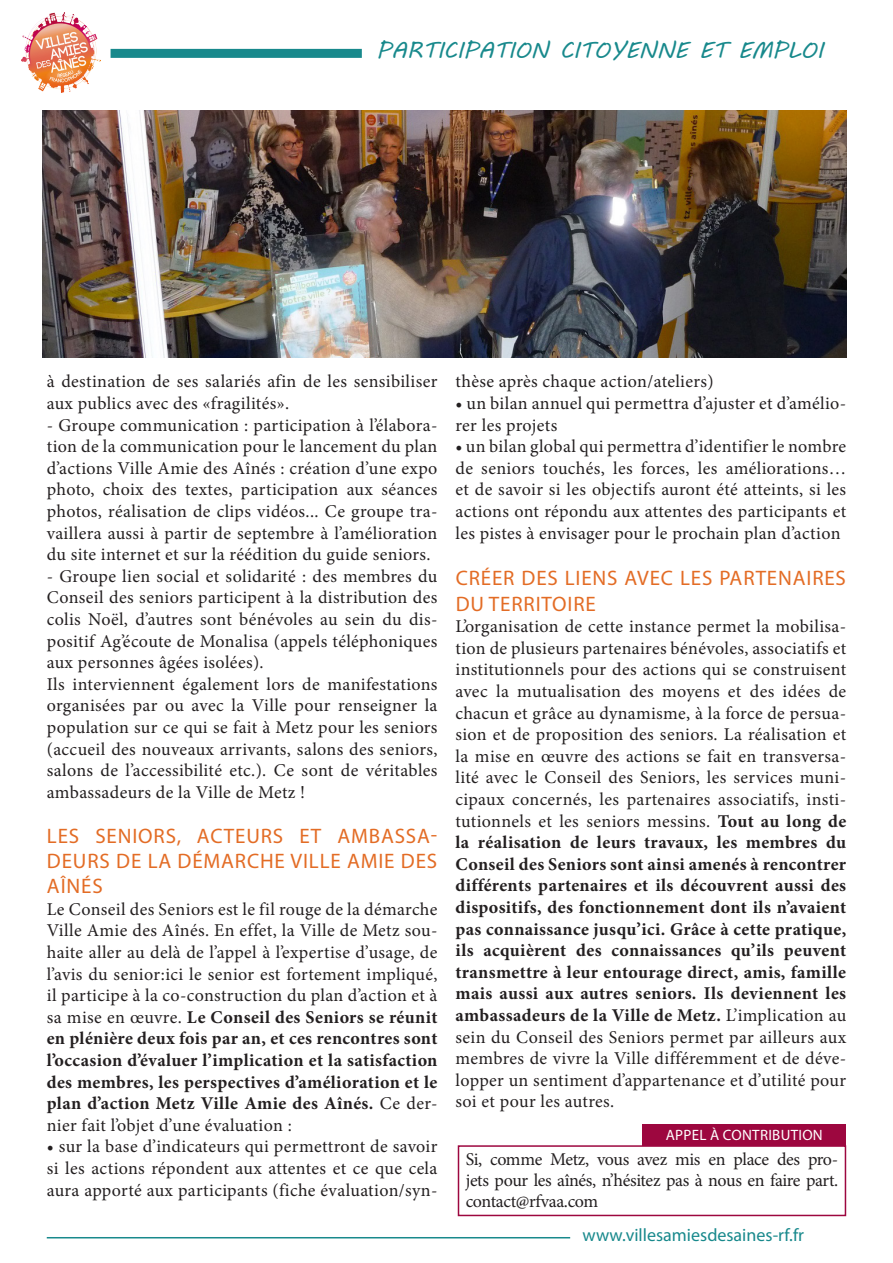
<style>
.page{position:relative;width:893px;height:1263px;background:#fff}
.page>*{position:absolute;margin:0;border:0;box-sizing:border-box;transform-origin:0 0}
.t1{font:22.5px "MV Boli";color:#18898c}
.t2{font:21px/25.2px "Myriad Pro";letter-spacing:.04em;color:#e36c25;text-align:justify}
.t3{font:18px/21.6px "Minion Pro";letter-spacing:.02em;color:#231f20;text-align:justify}
.t4{font:18px "Myriad Pro";color:#18898c}
.t5{font:15px "Myriad Pro";letter-spacing:.02em;color:#fff}
.s1{font-weight:700}
</style>
<div class="page">
<hr style="left:47px;top:1237px;width:523px;height:1px;background:#18898c">
<div style="left:111px;top:49px;width:251px;height:9px;background:#18898c"></div>
<img style="left:21px;top:13px;width:80px;height:80px">
<div style="left:458px;top:1145px;width:388px;height:71px;border:2px solid #9d073f"></div>
<div style="left:642px;top:1124px;width:204px;height:21px;background:#9d073f"></div>
<img style="left:43px;top:111px;width:803px;height:246px">
<p class="t1" style="left:377px;top:35px;width:448px">PARTICIPATION CITOYENNE ET EMPLOI</p>
<p class="t3" style="left:47px;top:371px;width:392px">à destination de ses salariés afin de les sensibiliser aux publics avec des «fragilités».</p>
<p class="t3" style="left:47px;top:414px;width:392px">- Groupe communication : participation à l’élabora&shy;tion de la communication pour le lancement du plan d’actions Ville Amie des Aînés : création d’une expo photo, choix des textes, participation aux séances photos, réalisation de clips vidéos... Ce groupe tra&shy;vaillera aussi à partir de septembre à l’amélioration du site internet et sur la réédition du guide seniors.</p>
<p class="t3" style="left:47px;top:565px;width:392px">- Groupe lien social et solidarité : des membres du Conseil des seniors participent à la distribution des colis Noël, d’autres sont bénévoles au sein du dis&shy;positif Ag’écoute de Monalisa (appels téléphoniques aux personnes âgées isolées).</p>
<p class="t3" style="left:47px;top:673px;width:392px">Ils interviennent également lors de manifestations organisées par ou avec la Ville pour renseigner la population sur ce qui se fait à Metz pour les seniors (accueil des nouveaux arrivants, salons des seniors, salons de l’accessibilité etc.). Ce sont de véritables ambassadeurs de la Ville de Metz !</p>
<p class="t2" style="left:47px;top:823px;width:392px">LES SENIORS, ACTEURS ET AMBASSA-DEURS DE LA DÉMARCHE VILLE AMIE DES AÎNÉS</p>
<p class="t3" style="left:47px;top:898px;width:392px">Le Conseil des Seniors est le fil rouge de la démarche Ville Amie des Aînés. En effet, la Ville de Metz sou&shy;haite aller au delà de l’appel à l’expertise d’usage, de l’avis du senior:ici le senior est fortement impliqué, il participe à la co-construction du plan d’action et à sa mise en œuvre. <span class="s1">Le Conseil des Seniors se réunit en plénière deux fois par an, et ces rencontres sont l’occasion d’évaluer l’implication et la satisfaction des membres, les perspectives d’amélioration et le plan d’action Metz Ville Amie des Aînés.</span> Ce der&shy;nier fait l’objet d’une évaluation :</p>
<p class="t3" style="left:47px;top:1136px;width:392px">• sur la base d’indicateurs qui permettront de savoir si les actions répondent aux attentes et ce que cela aura apporté aux participants (fiche évaluation/syn-</p>
<p class="t3" style="left:455px;top:371px;width:260px">thèse après chaque action/ateliers)</p>
<p class="t3" style="left:455px;top:392px;width:392px">• un bilan annuel qui permettra d’ajuster et d’amélio&shy;rer les projets</p>
<p class="t3" style="left:455px;top:436px;width:392px">• un bilan global qui permettra d’identifier le nombre de seniors touchés, les forces, les améliorations… et de savoir si les objectifs auront été atteints, si les actions ont répondu aux attentes des participants et les pistes à envisager pour le prochain plan d’action</p>
<p class="t2" style="left:456px;top:565px;width:392px">CRÉER DES LIENS AVEC LES PARTENAIRES<br>DU TERRITOIRE</p>
<p class="t3" style="left:455px;top:616px;width:392px">L’organisation de cette instance permet la mobilisa&shy;tion de plusieurs partenaires bénévoles, associatifs et institutionnels pour des actions qui se construisent avec la mutualisation des moyens et des idées de chacun et grâce au dynamisme, à la force de persua&shy;sion et de proposition des seniors. La réalisation et la mise en œuvre des actions se fait en transversa&shy;lité avec le Conseil des Seniors, les services muni&shy;cipaux concernés, les partenaires associatifs, insti&shy;tutionnels et les seniors messins. <span class="s1">Tout au long de la réalisation de leurs travaux, les membres du Conseil des Seniors sont ainsi amenés à rencontrer différents partenaires et ils découvrent aussi des dispositifs, des fonctionnement dont ils n’avaient pas connaissance jusqu’ici. Grâce à cette pratique, ils acquièrent des connaissances qu’ils peuvent transmettre à leur entourage direct, amis, famille mais aussi aux autres seniors. Ils deviennent les ambassadeurs de la Ville de Metz.</span> L’implication au sein du Conseil des Seniors permet par ailleurs aux membres de vivre la Ville différemment et de déve&shy;lopper un sentiment d’appartenance et d’utilité pour soi et pour les autres.</p>
<p class="t5" style="left:666px;top:1126px;width:159px">APPEL À CONTRIBUTION</p>
<p class="t3" style="left:466px;top:1149px;width:374px;line-height:21px">Si, comme Metz, vous avez mis en place des pro&shy;jets pour les aînés, n’hésitez pas à nous en faire part. contact@rfvaa.com</p>
<p class="t4" style="left:583px;top:1224px;width:223px">www.villesamiesdesaines-rf.fr</p>
</div>
